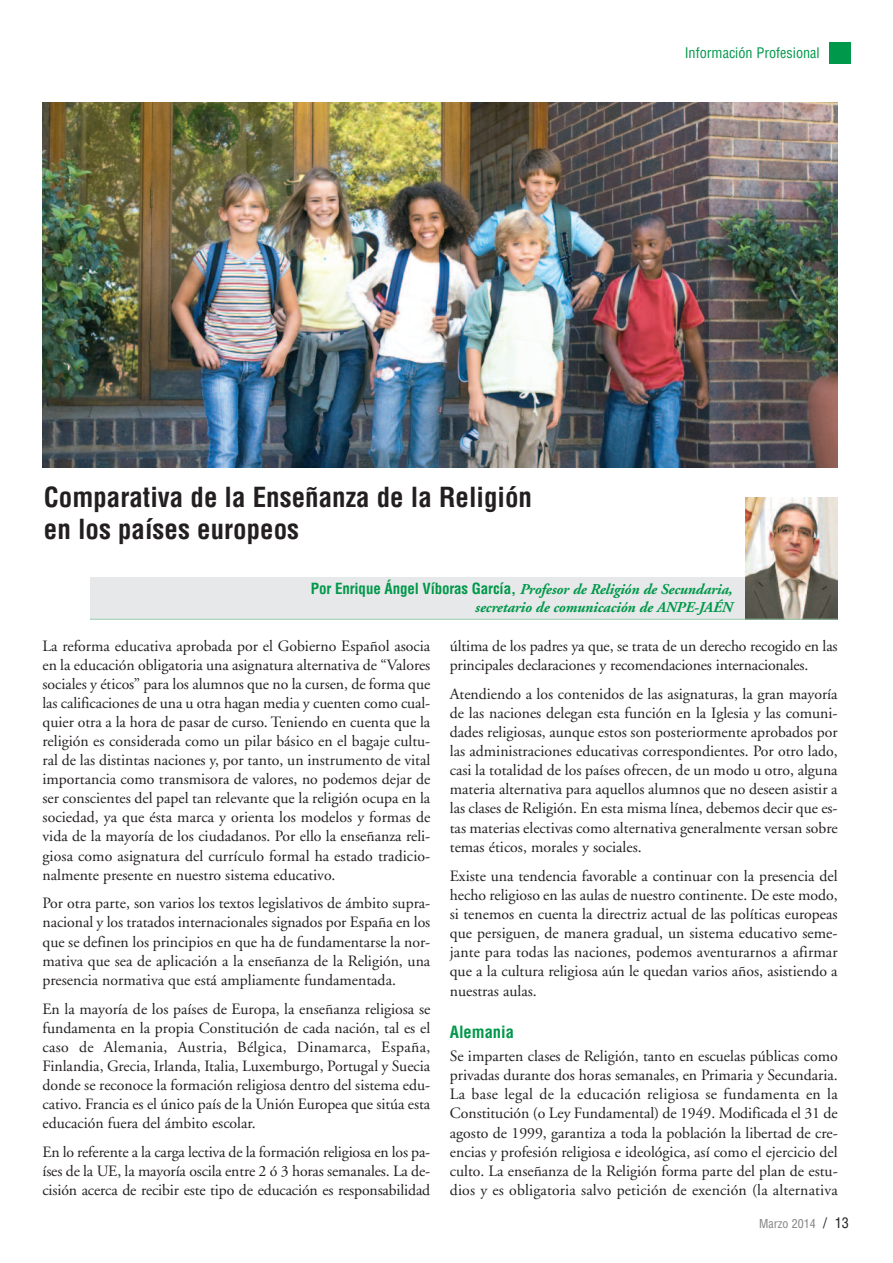
<style>
.page{position:relative;width:893px;height:1263px;background:#fff}
.page>*{position:absolute;margin:0;border:0;box-sizing:border-box;transform-origin:0 0}
.t1{font:700 condensed 27px/32.4px "Helvetica";color:#231f20}
.t2{font:700 condensed 16.5px "Helvetica";color:#00984a}
.t3{font:15.75px/19px "Adobe Garamond";color:#231f20;text-align:justify}
.t4{font:italic 700 15px/18px "Adobe Garamond";letter-spacing:-.01em;color:#00984a;text-align:right}
.t5{font:condensed 14.25px "Helvetica";color:#00984a}
.t6{font:condensed 12px "Helvetica";color:#808285}
.s1{font-family:"Helvetica";font-style:normal;font-stretch:condensed}
.s2{font-size:14.25px;color:#231f20}
</style>
<div class="page">
<div style="left:829px;top:43px;width:21px;height:21px;background:#00984a"></div>
<div style="left:90px;top:578px;width:748px;height:41px;background:#e7e8e9"></div>
<img style="left:745px;top:498px;width:93px;height:121px">
<hr style="left:90px;top:619px;width:748px;height:1px;background:#95cba8">
<img style="left:43px;top:102px;width:795px;height:365px">
<p class="t5" style="left:685px;top:44px;width:137px">Información Profesional</p>
<h1 class="t1" style="left:44px;top:481px;width:489px">Comparativa de la Enseñanza de la Religión en los países europeos</h1>
<p class="t4" style="left:311px;top:582px;width:423px"><span class="s1">Por Enrique Ángel Víboras García,</span> Profesor de Religión de Secundaria, secretario de comunicación de ANPE-JAÉN</p>
<p class="t3" style="left:43px;top:637px;width:389px">La reforma educativa aprobada por el Gobierno Español asocia en la educación obligatoria una asignatura alternativa de “Valores sociales y éticos” para los alumnos que no la cursen, de forma que las calificaciones de una u otra hagan media y cuenten como cual&shy;quier otra a la hora de pasar de curso. Teniendo en cuenta que la religión es considerada como un pilar básico en el bagaje cultu&shy;ral de las distintas naciones y, por tanto, un instrumento de vital importancia como transmisora de valores, no podemos dejar de ser conscientes del papel tan relevante que la religión ocupa en la sociedad, ya que ésta marca y orienta los modelos y formas de vida de la mayoría de los ciudadanos. Por ello la enseñanza reli&shy;giosa como asignatura del currículo formal ha estado tradicio&shy;nalmente presente en nuestro sistema educativo.</p>
<p class="t3" style="left:43px;top:895px;width:389px">Por otra parte, son varios los textos legislativos de ámbito supra&shy;nacional y los tratados internacionales signados por España en los que se definen los principios en que ha de fundamentarse la nor&shy;mativa que sea de aplicación a la enseñanza de la Religión, una presencia normativa que está ampliamente fundamentada.</p>
<p class="t3" style="left:42px;top:1000px;width:389px">En la mayoría de los países de Europa, la enseñanza religiosa se fundamenta en la propia Constitución de cada nación, tal es el caso de Alemania, Austria, Bélgica, Dinamarca, España, Finlandia, Grecia, Irlanda, Italia, Luxemburgo, Portugal y Suecia donde se reconoce la formación religiosa dentro del sistema edu&shy;cativo. Francia es el único país de la Unión Europea que sitúa esta educación fuera del ámbito escolar.</p>
<p class="t3" style="left:42px;top:1143px;width:389px">En lo referente a la carga lectiva de la formación religiosa en los pa&shy;íses de la UE, la mayoría oscila entre 2 ó 3 horas semanales. La de&shy;cisión acerca de recibir este tipo de educación es responsabilidad</p>
<p class="t3" style="left:450px;top:637px;width:389px">última de los padres ya que, se trata de un derecho recogido en las principales declaraciones y recomendaciones internacionales.</p>
<p class="t3" style="left:450px;top:685px;width:389px">Atendiendo a los contenidos de las asignaturas, la gran mayoría de las naciones delegan esta función en la Iglesia y las comuni&shy;dades religiosas, aunque estos son posteriormente aprobados por las administraciones educativas correspondientes. Por otro lado, casi la totalidad de los países ofrecen, de un modo u otro, alguna materia alternativa para aquellos alumnos que no deseen asistir a las clases de Religión. En esta misma línea, debemos decir que es&shy;tas materias electivas como alternativa generalmente versan sobre temas éticos, morales y sociales.</p>
<p class="t3" style="left:450px;top:867px;width:389px">Existe una tendencia favorable a continuar con la presencia del hecho religioso en las aulas de nuestro continente. De este modo, si tenemos en cuenta la directriz actual de las políticas europeas que persiguen, de manera gradual, un sistema educativo seme&shy;jante para todas las naciones, podemos aventurarnos a afirmar que a la cultura religiosa aún le quedan varios años, asistiendo a nuestras aulas.</p>
<p class="t2" style="left:450px;top:1022px;width:66px">Alemania</p>
<p class="t3" style="left:450px;top:1048px;width:389px">Se imparten clases de Religión, tanto en escuelas públicas como privadas durante dos horas semanales, en Primaria y Secundaria.<br>La base legal de la educación religiosa se fundamenta en la Constitución (o Ley Fundamental) de 1949. Modificada el 31 de agosto de 1999, garantiza a toda la población la libertad de cre&shy;encias y profesión religiosa e ideológica, así como el ejercicio del culto. La enseñanza de la Religión forma parte del plan de estu&shy;dios y es obligatoria salvo petición de exención (la alternativa</p>
<p class="t6" style="left:759px;top:1217px;width:91px">Marzo 2014 <span class="s2">/ 13</span></p>
</div>
